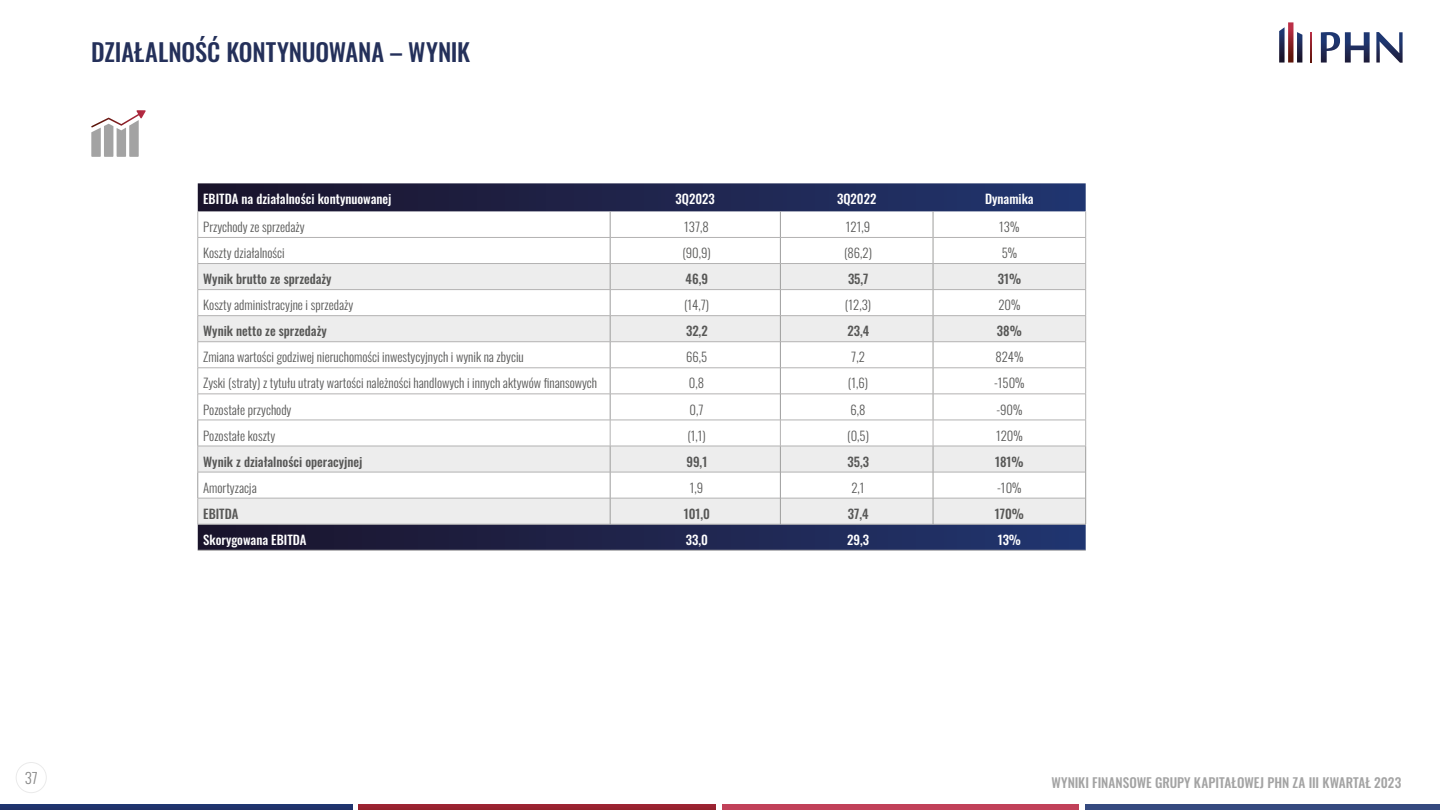
<style>
.page{position:relative;width:1440px;height:810px;background:#fff}
.page>*{position:absolute;margin:0;border:0;box-sizing:border-box;transform-origin:0 0}
.t1{font:500 24.45px "Oswald";color:#24305a}
.t2{font:300 14.85px "Oswald";color:#878787}
.t3{font:500 13.27px "Oswald";letter-spacing:.005em;color:#a3a3a3}
.t4{font:300 12.75px "Oswald";color:#575756}
.t5{font:500 12.75px "Oswald";color:#575756}
.t6{font:500 12.75px "Oswald";color:#fff}
</style>
<div class="page">
<div style="left:16px;top:762px;width:31px;height:31px;border:1px solid #878787;border-radius:50%"></div>
<svg style="left:198px;top:183px;width:888px;height:367px;background:#20264d"></svg>
<hr style="left:198px;top:550px;width:412px;height:1px;background:#b3b2b2">
<hr style="left:610px;top:550px;width:170px;height:1px;background:#b3b2b2">
<hr style="left:780px;top:550px;width:153px;height:1px;background:#b3b2b2">
<hr style="left:933px;top:550px;width:153px;height:1px;background:#b3b2b2">
<hr style="left:198px;top:524px;width:412px;height:1px;background:#b3b2b2">
<hr style="left:610px;top:524px;width:170px;height:1px;background:#b3b2b2">
<hr style="left:780px;top:524px;width:153px;height:1px;background:#b3b2b2">
<hr style="left:933px;top:524px;width:153px;height:1px;background:#b3b2b2">
<svg style="left:198px;top:211px;width:889px;height:313px"></svg>
<div style="left:0;top:805px;width:352px;height:5px;background:#20336b"></div>
<div style="left:359px;top:805px;width:357px;height:5px;background:#982230"></div>
<div style="left:1085px;top:805px;width:355px;height:5px;background:#354a7f"></div>
<div style="left:722px;top:805px;width:357px;height:5px;background:#c14159"></div>
<svg style="left:1311px;top:32px;width:1px;height:31px"></svg>
<svg style="left:1279px;top:27px;width:6px;height:36px"></svg>
<svg style="left:1288px;top:22px;width:5px;height:41px"></svg>
<svg style="left:1297px;top:32px;width:5px;height:31px"></svg>
<svg style="left:1321px;top:32px;width:49px;height:31px"></svg>
<svg style="left:1376px;top:32px;width:27px;height:31px"></svg>
<svg style="left:91px;top:110px;width:55px;height:47px"></svg>
<h1 class="t1" style="left:91px;top:39px;width:380px">DZIAŁALNOŚĆ KONTYNUOWANA – WYNIK</h1>
<p class="t6" style="left:203px;top:192px;width:190px">EBITDA na działalności kontynuowanej</p>
<p class="t6" style="left:676px;top:192px;width:41px">3Q2023</p>
<p class="t6" style="left:837px;top:192px;width:41px">3Q2022</p>
<p class="t6" style="left:985px;top:192px;width:50px">Dynamika</p>
<p class="t4" style="left:203px;top:216px;width:103px">Przychody ze sprzedaży</p>
<p class="t4" style="left:684px;top:216px;width:26px">137,8</p>
<p class="t4" style="left:846px;top:216px;width:26px">121,9</p>
<p class="t4" style="left:999px;top:216px;width:22px">13%</p>
<p class="t4" style="left:203px;top:242px;width:83px">Koszty działalności</p>
<p class="t4" style="left:682px;top:242px;width:30px">(90,9)</p>
<p class="t4" style="left:844px;top:242px;width:30px">(86,2)</p>
<p class="t4" style="left:1002px;top:242px;width:17px">5%</p>
<p class="t5" style="left:203px;top:272px;width:130px">Wynik brutto ze sprzedaży</p>
<p class="t5" style="left:686px;top:272px;width:24px">46,9</p>
<p class="t5" style="left:848px;top:272px;width:22px">35,7</p>
<p class="t5" style="left:998px;top:272px;width:25px">31%</p>
<p class="t4" style="left:203px;top:294px;width:152px">Koszty administracyjne i sprzedaży</p>
<p class="t4" style="left:684px;top:294px;width:27px">(14,7)</p>
<p class="t4" style="left:845px;top:294px;width:28px">(12,3)</p>
<p class="t4" style="left:998px;top:294px;width:24px">20%</p>
<p class="t5" style="left:203px;top:324px;width:125px">Wynik netto ze sprzedaży</p>
<p class="t5" style="left:686px;top:324px;width:23px">32,2</p>
<p class="t5" style="left:847px;top:324px;width:23px">23,4</p>
<p class="t5" style="left:997px;top:324px;width:26px">38%</p>
<p class="t4" style="left:203px;top:346px;width:322px">Zmiana wartości godziwej nieruchomości inwestycyjnych i wynik na zbyciu</p>
<p class="t4" style="left:686px;top:346px;width:23px">66,5</p>
<p class="t4" style="left:851px;top:346px;width:15px">7,2</p>
<p class="t4" style="left:995px;top:346px;width:30px">824%</p>
<p class="t4" style="left:203px;top:372px;width:395px">Zyski (straty) z tytułu utraty wartości należności handlowych i innych aktywów finansowych</p>
<p class="t4" style="left:689px;top:372px;width:17px">0,8</p>
<p class="t4" style="left:848px;top:372px;width:22px">(1,6)</p>
<p class="t4" style="left:994px;top:372px;width:32px">-150%</p>
<p class="t4" style="left:203px;top:398px;width:90px">Pozostałe przychody</p>
<p class="t4" style="left:690px;top:398px;width:16px">0,7</p>
<p class="t4" style="left:851px;top:398px;width:17px">6,8</p>
<p class="t4" style="left:996px;top:398px;width:28px">-90%</p>
<p class="t4" style="left:203px;top:424px;width:74px">Pozostałe koszty</p>
<p class="t4" style="left:687px;top:424px;width:20px">(1,1)</p>
<p class="t4" style="left:847px;top:424px;width:23px">(0,5)</p>
<p class="t4" style="left:996px;top:424px;width:28px">120%</p>
<p class="t5" style="left:203px;top:455px;width:161px">Wynik z działalności operacyjnej</p>
<p class="t5" style="left:686px;top:455px;width:22px">99,1</p>
<p class="t5" style="left:847px;top:455px;width:23px">35,3</p>
<p class="t5" style="left:995px;top:455px;width:30px">181%</p>
<p class="t4" style="left:203px;top:476px;width:55px">Amortyzacja</p>
<p class="t4" style="left:690px;top:476px;width:15px">1,9</p>
<p class="t4" style="left:851px;top:476px;width:15px">2,1</p>
<p class="t4" style="left:997px;top:476px;width:26px">-10%</p>
<p class="t5" style="left:203px;top:507px;width:37px">EBITDA</p>
<p class="t5" style="left:684px;top:507px;width:28px">101,0</p>
<p class="t5" style="left:848px;top:507px;width:22px">37,4</p>
<p class="t5" style="left:995px;top:507px;width:31px">170%</p>
<p class="t6" style="left:203px;top:533px;width:105px">Skorygowana EBITDA</p>
<p class="t6" style="left:686px;top:533px;width:24px">33,0</p>
<p class="t6" style="left:847px;top:533px;width:24px">29,3</p>
<p class="t6" style="left:998px;top:533px;width:25px">13%</p>
<p class="t2" style="left:25px;top:764px;width:15px">37</p>
<p class="t3" style="left:1051px;top:776px;width:351px">WYNIKI FINANSOWE GRUPY KAPITAŁOWEJ PHN ZA III KWARTAŁ 2023</p>
</div>
